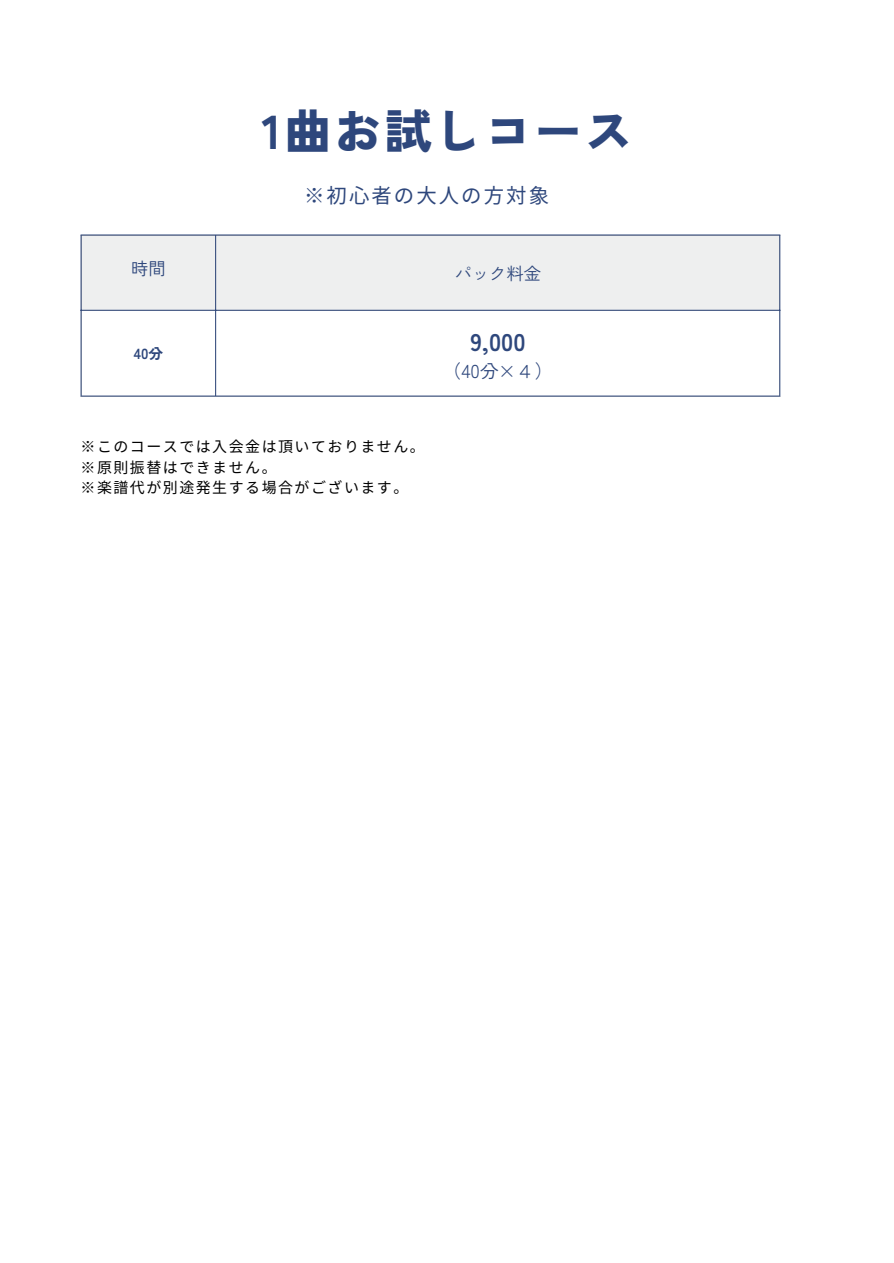
<style>
.page{position:relative;width:894px;height:1263px;background:#fff}
.page>*{position:absolute;margin:0;border:0;box-sizing:border-box;transform-origin:0 0}
.t1{font:900 47.4px "Zen Kaku Gothic New";letter-spacing:.055em;color:#2e477c}
.t2{font:700 24px "Zen Kaku Gothic New";color:#2e477c}
.t3{font:20.4px "Noto Sans JP";letter-spacing:.1em;color:#2e477c}
.t4{font:18.6px "Zen Kaku Gothic New";color:#2e477c}
.t5{font:17.25px "Zen Kaku Gothic New";color:#2e477c}
.t6{font:15px "Noto Sans JP";letter-spacing:.1em;color:#000}
.t7{font:700 14.55px "Zen Kaku Gothic New";color:#2e477c}
</style>
<div class="page">
<div style="left:81px;top:235px;width:698px;height:75px;background:#eeefef"></div>
<hr style="left:80px;top:235px;width:1px;height:161px;background:#2e477c">
<hr style="left:215px;top:235px;width:1px;height:161px;background:#2e477c">
<hr style="left:779px;top:235px;width:1px;height:161px;background:#2e477c">
<hr style="left:80px;top:234px;width:700px;height:1px;background:#2e477c">
<hr style="left:80px;top:310px;width:700px;height:1px;background:#2e477c">
<hr style="left:80px;top:396px;width:700px;height:1px;background:#2e477c">
<p class="t1" style="left:262px;top:94px;width:371px">1曲お試しコース</p>
<p class="t3" style="left:304px;top:180px;width:246px">※初心者の大人の方対象</p>
<p class="t5" style="left:131px;top:255px;width:36px">時間</p>
<p class="t5" style="left:454px;top:260px;width:88px">パック料金</p>
<p class="t7" style="left:134px;top:343px;width:31px">40分</p>
<p class="t6" style="left:80px;top:435px;width:346px">※このコースでは入会金は頂いておりません。</p>
<p class="t6" style="left:80px;top:455px;width:197px">※原則振替はできません。</p>
<p class="t6" style="left:80px;top:476px;width:329px">※楽譜代が別途発生する場合がございます。</p>
<p class="t2" style="left:470px;top:323px;width:56px">9,000</p>
<p class="t4" style="left:442px;top:356px;width:112px">（40分×４）</p>
</div>
